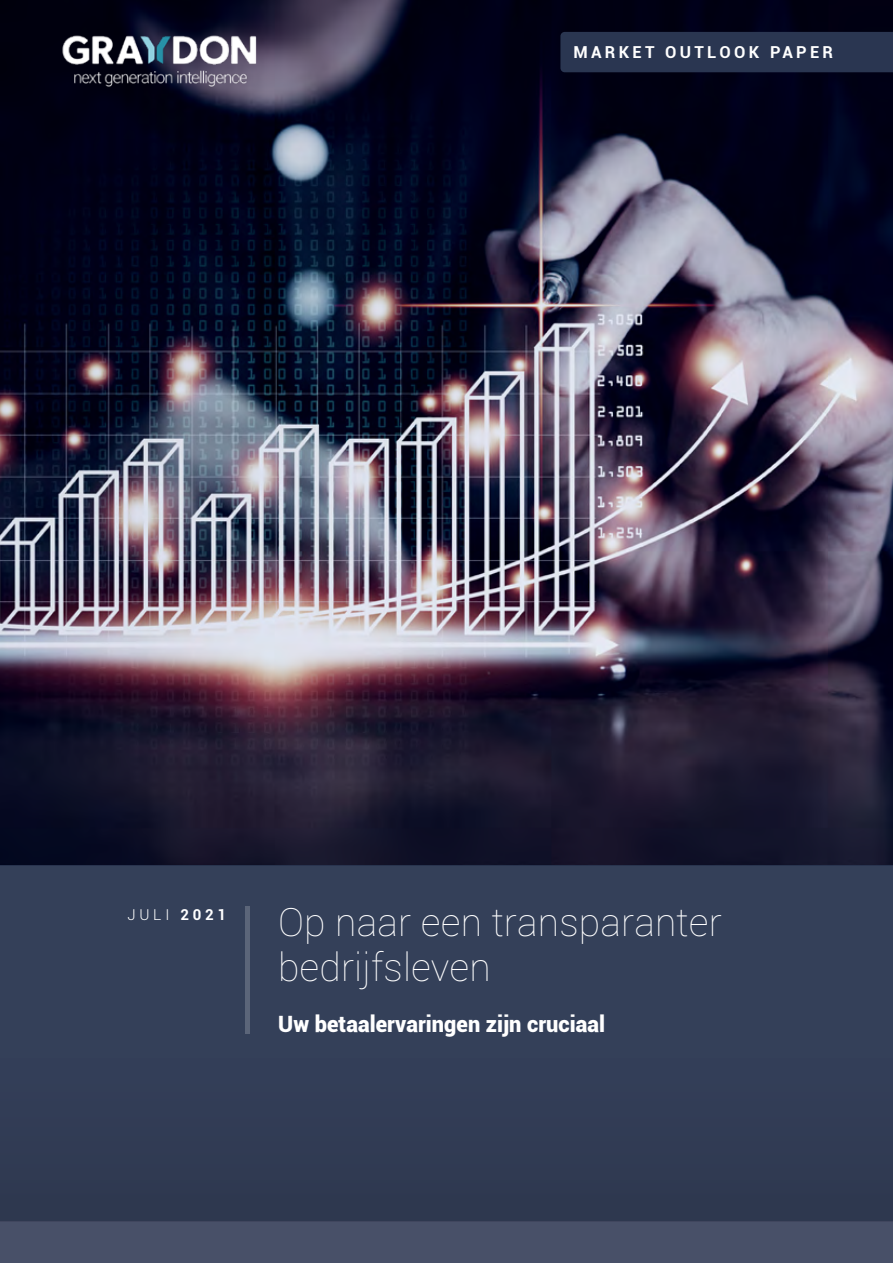
<style>
.page{position:relative;width:893px;height:1263px;background:#fff}
.page>*{position:absolute;margin:0;border:0;box-sizing:border-box;transform-origin:0 0}
.t1{font:100 39px/45px "Roboto";letter-spacing:.005em;color:#fff}
.t2{font:900 22.5px "Roboto";letter-spacing:.005em;color:#fff}
.t3{font:700 16.5px "Roboto";letter-spacing:.2em;color:#fff}
.t4{font:300 15px "Roboto";color:#fff}
.s1{font-weight:700}
</style>
<div class="page">
<img style="left:0;top:0;width:893px;height:865px">
<div style="left:0;top:865px;width:893px;height:193px;background:#344059"></div>
<div style="left:0;top:1221px;width:893px;height:42px;background:#485068"></div>
<div style="left:0;top:1058px;width:893px;height:163px;background:#313c54"></div>
<div style="left:560px;top:32px;width:333px;height:40px;background:#2a3651"></div>
<div style="left:245px;top:906px;width:5px;height:128px;background:#5b6579"></div>
<img style="left:48px;top:19px;width:221px;height:79px">
<p class="t3" style="left:573px;top:40px;width:261px">MARKET OUTLOOK PAPER</p>
<p class="t4" style="left:128px;top:904px;width:100px">JULI <span class="s1">2021</span></p>
<p class="t1" style="left:278px;top:898px;width:445px">Op naar een transparanter bedrijfsleven</p>
<p class="t2" style="left:278px;top:1008px;width:329px">Uw betaalervaringen zijn cruciaal</p>
</div>
